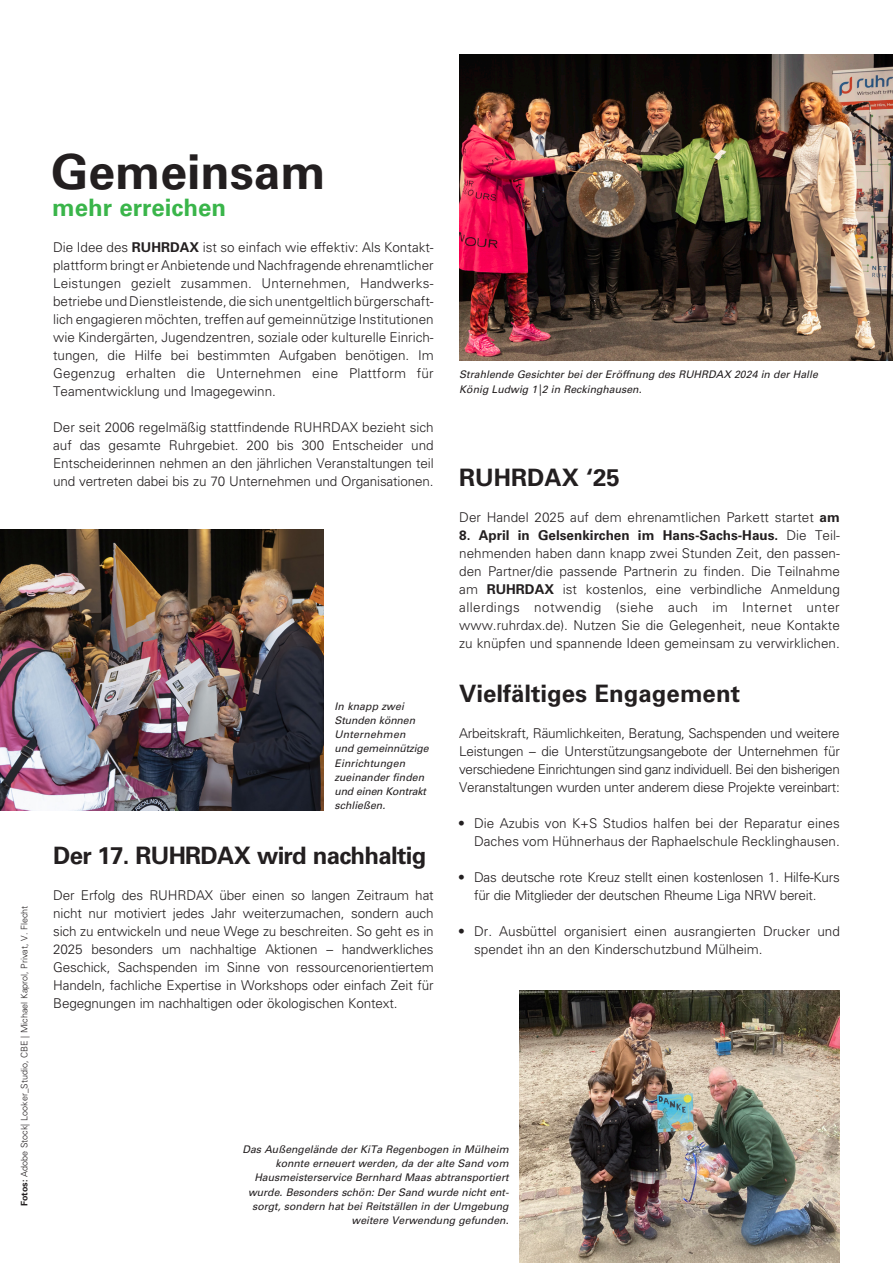
<style>
.page{position:relative;width:893px;height:1263px;background:#fff}
.page>*{position:absolute;margin:0;border:0;box-sizing:border-box;transform-origin:0 0}
.t1{font:700 48px "Univers LT Pro 65";color:#231f20}
.t2{font:700 24px "Univers LT Pro 65";color:#231f20}
.t3{font:700 24px "Univers LT Pro 65";letter-spacing:-.03em;color:#231f20}
.t4{font:700 24px "Univers LT Pro 65";color:#3ab54a}
.kontakt{font:300 13.5px/18px "Univers LT Pro 45";color:#231f20;text-align:justify}
.txt{font:300 13.5px/18px "Univers LT Pro 45";letter-spacing:-.01em;color:#231f20;text-align:justify}
.kontakt-2{font:300 13.5px/18px "Univers LT Pro 45";letter-spacing:-.02em;color:#231f20}
.kontakt-3{font:italic 10.5px/14.2px "Univers LT Pro 55";color:#231f20}
.kontakt_bold{font:300 9px "Univers LT Pro 45";color:#231f20}
.s1{font-family:"Univers LT Pro 65";font-weight:700}
</style>
<div class="page">
<img style="left:459px;top:54px;width:434px;height:306px">
<img style="left:0;top:529px;width:324px;height:281px">
<img style="left:519px;top:990px;width:321px;height:273px">
<p class="kontakt_bold" style="left:19px;top:1206px;width:302px;rotate:-90deg"><span class="s1">Fotos:</span> Adobe Stock| Looker_Studio, CBE | Michael Kaprol, Privat, V. Flecht</p>
<p class="t1" style="left:51px;top:138px;width:276px">Gemeinsam</p>
<p class="t4" style="left:52px;top:191px;width:176px">mehr erreichen</p>
<p class="kontakt" style="left:53px;top:238px;width:382px">Die Idee des <span class="s1">RUHRDAX</span> ist so einfach wie effektiv: Als Kontakt&shy;plattform bringt er Anbietende und Nachfragende ehrenamtlicher Leistungen gezielt zusammen. Unternehmen, Handwerks&shy;betriebe und Dienstleistende, die sich unentgeltlich bürgerschaft&shy;lich engagieren möchten, treffen auf gemeinnützige Institutionen wie Kindergärten, Jugendzentren, soziale oder kulturelle Einrich&shy;tungen, die Hilfe bei bestimmten Aufgaben benötigen. Im Gegenzug erhalten die Unternehmen eine Plattform für Teamentwicklung und Imagegewinn.</p>
<p class="kontakt" style="left:53px;top:418px;width:382px">Der seit 2006 regelmäßig stattfindende RUHRDAX bezieht sich auf das gesamte Ruhrgebiet. 200 bis 300 Entscheider und Entscheiderinnen nehmen an den jährlichen Veranstaltungen teil und vertreten dabei bis zu 70 Unternehmen und Organisationen.</p>
<p class="kontakt-3" style="left:334px;top:698px;width:96px">In knapp zwei<br>Stunden können<br>Unternehmen<br>und gemeinnützige<br>Einrichtungen zueinander finden und einen Kontrakt schließen.</p>
<p class="t3" style="left:53px;top:838px;width:375px">Der 17. RUHRDAX wird nachhaltig</p>
<p class="txt" style="left:53px;top:886px;width:382px">Der Erfolg des RUHRDAX über einen so langen Zeitraum hat nicht nur motiviert jedes Jahr weiterzumachen, sondern auch sich zu entwickeln und neue Wege zu beschreiten. So geht es in 2025 besonders um nachhaltige Aktionen – handwerkliches Geschick, Sachspenden im Sinne von ressourcenorientiertem Handeln, fachliche Expertise in Workshops oder einfach Zeit für Begegnungen im nachhaltigen oder ökologischen Kontext.</p>
<p class="kontakt-3" style="left:459px;top:366px;width:360px;line-height:15px">Strahlende Gesichter bei der Eröffnung des RUHRDAX 2024 in der Halle<br>König Ludwig 1|2 in Reckinghausen.</p>
<p class="t2" style="left:459px;top:461px;width:162px">RUHRDAX ‘25</p>
<p class="kontakt" style="left:459px;top:508px;width:382px">Der Handel 2025 auf dem ehrenamtlichen Parkett startet <span class="s1">am</span></p>
<p class="kontakt" style="left:459px;top:526px;width:382px"><span class="s1">8. April in Gelsenkirchen im Hans-Sachs-Haus.</span> Die Teil&shy;nehmenden haben dann knapp zwei Stunden Zeit, den passen&shy;den Partner/die passende Partnerin zu finden. Die Teilnahme am <span class="s1">RUHRDAX</span> ist kostenlos, eine verbindliche Anmeldung allerdings notwendig (siehe auch im Internet unter www.ruhrdax.de). Nutzen Sie die Gelegenheit, neue Kontakte zu knüpfen und spannende Ideen gemeinsam zu verwirklichen.</p>
<p class="t2" style="left:459px;top:677px;width:282px">Vielfältiges Engagement</p>
<p class="kontakt" style="left:459px;top:724px;width:382px">Arbeitskraft, Räumlichkeiten, Beratung, Sachspenden und weitere Leistungen – die Unterstützungsangebote der Unternehmen für verschiedene Einrichtungen sind ganz individuell. Bei den bisherigen Veranstaltungen wurden unter anderem diese Projekte vereinbart:</p>
<p class="kontakt" style="left:459px;top:814px;width:382px;text-align:right"><span class="s1">•</span> Die Azubis von K+S Studios halfen bei der Reparatur eines<br>Daches vom Hühnerhaus der Raphaelschule Recklinghausen.</p>
<p class="kontakt-2" style="left:474px;top:868px;width:367px;text-indent:-15px"><span class="s1">•</span> Das deutsche rote Kreuz stellt einen kostenlosen 1. Hilfe-Kurs für die Mitglieder der deutschen Rheume Liga NRW bereit.</p>
<p class="kontakt" style="left:474px;top:922px;width:367px;text-indent:-15px"><span class="s1">•</span> Dr. Ausbüttel organisiert einen ausrangierten Drucker und spendet ihn an den Kinderschutzbund Mülheim.</p>
<p class="kontakt-3" style="left:242px;top:1142px;width:268px;text-align:right">Das Außengelände der KiTa Regenbogen in Mülheim konnte erneuert werden, da der alte Sand vom Hausmeisterservice Bernhard Maas abtransportiert wurde. Besonders schön: Der Sand wurde nicht ent&shy;sorgt, sondern hat bei Reitställen in der Umgebung weitere Verwendung gefunden.</p>
</div>
